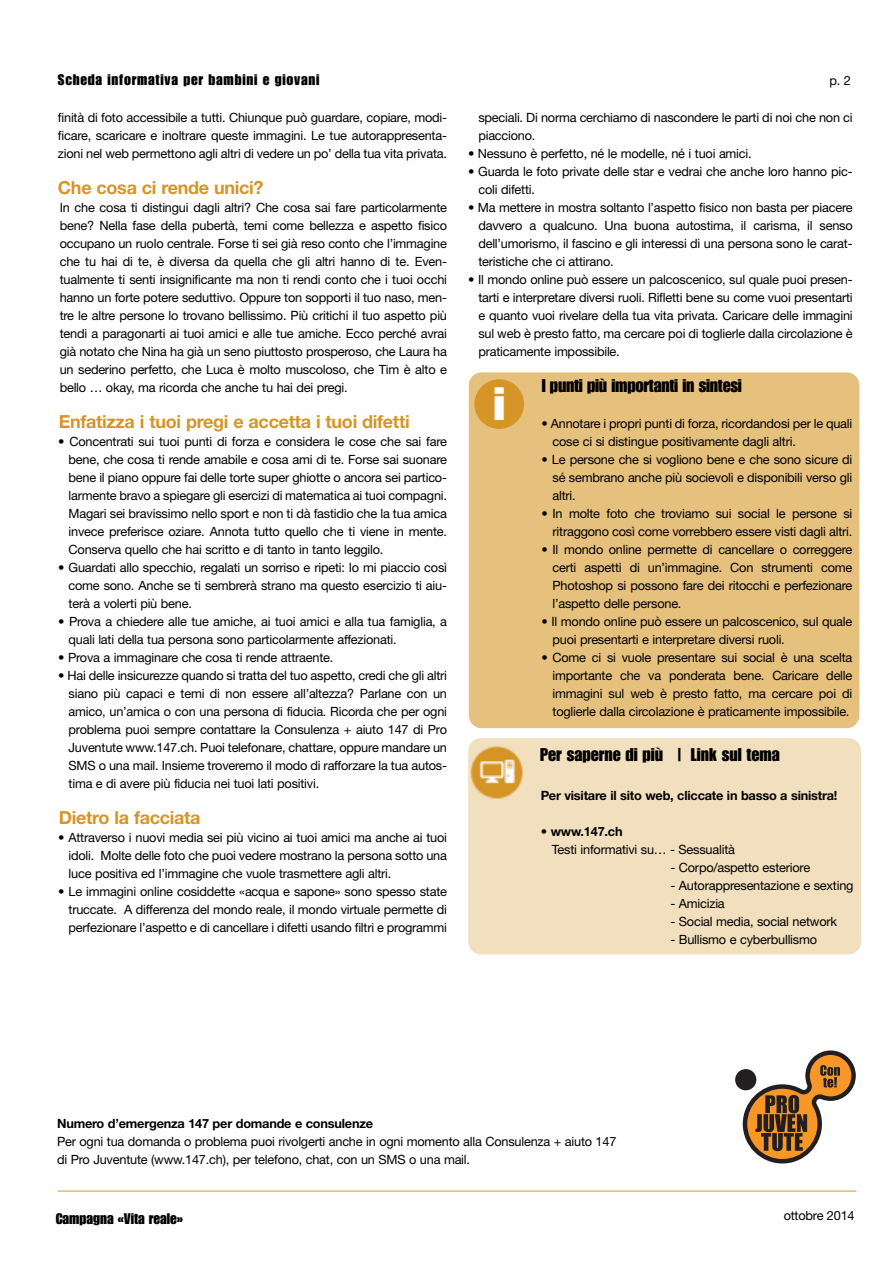
<style>
.page{position:relative;width:893px;height:1263px;background:#fff}
.page>*{position:absolute;margin:0;border:0;box-sizing:border-box;transform-origin:0 0}
.t1{font:900 45.75px "Helvetica Neue";color:#fff}
.t2{font:700 18px "Helvetica Neue";letter-spacing:-.015em;color:#d59527}
.t3{font:18px "Impact";letter-spacing:-.015em;color:#000}
.t4{font:15px "Impact";letter-spacing:.05em;color:#000}
.t5{font:15px "Impact";color:#000}
.t6{font:12.75px/18px "Helvetica Neue";letter-spacing:-.015em;color:#000;text-align:justify}
.t7{font:700 12.75px "Helvetica Neue";letter-spacing:-.015em;color:#000}
.s1{font-weight:700}
</style>
<div class="page">
<hr style="left:58px;top:1191px;width:798px;height:1px;background:#d59527">
<div style="left:469px;top:372px;width:390px;height:356px;background:#e6c07d;border-radius:13px"></div>
<div style="left:468px;top:738px;width:393px;height:216px;background:#f2dfbe;border-radius:13px"></div>
<div style="left:474px;top:379px;width:50px;height:50px;background:#d59527;border-radius:50%"></div>
<img style="left:468px;top:747px;width:55px;height:55px">
<div style="left:735px;top:1069px;width:21px;height:21px;background:#231f20;border-radius:50%"></div>
<svg style="left:743px;top:1050px;width:113px;height:113px"></svg>
<p class="t4" style="left:58px;top:74px;width:263px">Scheda informativa per bambini e giovani</p>
<p class="t6" style="left:830px;top:73px;width:23px">p. 2</p>
<p class="t6" style="left:478px;top:110px;width:376px">speciali. Di norma cerchiamo di nascondere le parti di noi che non ci piacciono.</p>
<p class="t6" style="left:468px;top:146px;width:285px">• Nessuno è perfetto, né le modelle, né i tuoi amici.</p>
<p class="t6" style="left:478px;top:164px;width:376px;text-indent:-10px">• Guarda le foto private delle star e vedrai che anche loro hanno pic&shy;coli difetti.</p>
<p class="t6" style="left:478px;top:200px;width:376px;text-indent:-10px">• Ma mettere in mostra soltanto l’aspetto fisico non basta per piacere davvero a qualcuno. Una buona autostima, il carisma, il senso dell’umorismo, il fascino e gli interessi di una persona sono le carat&shy;teristiche che ci attirano.</p>
<p class="t6" style="left:478px;top:272px;width:376px;text-indent:-10px">• Il mondo online può essere un palcoscenico, sul quale puoi presen&shy;tarti e interpretare diversi ruoli. Rifletti bene su come vuoi presentarti e quanto vuoi rivelare della tua vita privata. Caricare delle immagini sul web è presto fatto, ma cercare poi di toglierle dalla circolazione è praticamente impossibile.</p>
<p class="t6" style="left:58px;top:109px;width:391px">finità di foto accessibile a tutti. Chiunque può guardare, copiare, modi&shy;ficare, scaricare e inoltrare queste immagini. Le tue autorappresenta&shy;zioni nel web permettono agli altri di vedere un po’ della tua vita privata.</p>
<h2 class="t2" style="left:58px;top:181px;width:207px">Che cosa ci rende unici?</h2>
<p class="t6" style="left:60px;top:199px;width:389px">In che cosa ti distingui dagli altri? Che cosa sai fare particolarmente bene? Nella fase della pubertà, temi come bellezza e aspetto fisico occupano un ruolo centrale. Forse ti sei già reso conto che l’immagine che tu hai di te, è diversa da quella che gli altri hanno di te. Even&shy;tualmente ti senti insignificante ma non ti rendi conto che i tuoi occhi hanno un forte potere seduttivo. Oppure ton sopporti il tuo naso, men&shy;tre le altre persone lo trovano bellissimo. Più critichi il tuo aspetto più tendi a paragonarti ai tuoi amici e alle tue amiche. Ecco perché avrai già notato che Nina ha già un seno piuttosto prosperoso, che Laura ha un sederino perfetto, che Luca è molto muscoloso, che Tim è alto e bello … okay, ma ricorda che anche tu hai dei pregi.</p>
<h2 class="t2" style="left:59px;top:415px;width:352px">Enfatizza i tuoi pregi e accetta i tuoi difetti</h2>
<p class="t6" style="left:69px;top:433px;width:380px;text-indent:-10px">• Concentrati sui tuoi punti di forza e considera le cose che sai fare bene, che cosa ti rende amabile e cosa ami di te. Forse sai suonare bene il piano oppure fai delle torte super ghiotte o ancora sei partico&shy;larmente bravo a spiegare gli esercizi di matematica ai tuoi compagni.<br>Magari sei bravissimo nello sport e non ti dà fastidio che la tua amica invece preferisce oziare. Annota tutto quello che ti viene in mente.<br>Conserva quello che hai scritto e di tanto in tanto leggilo.</p>
<p class="t6" style="left:69px;top:559px;width:380px;text-indent:-10px">• Guardati allo specchio, regalati un sorriso e ripeti: Io mi piaccio così come sono. Anche se ti sembrerà strano ma questo esercizio ti aiu&shy;terà a volerti più bene.</p>
<p class="t6" style="left:69px;top:613px;width:380px;text-indent:-10px">• Prova a chiedere alle tue amiche, ai tuoi amici e alla tua famiglia, a quali lati della tua persona sono particolarmente affezionati.</p>
<p class="t6" style="left:58px;top:649px;width:277px">• Prova a immaginare che cosa ti rende attraente.</p>
<p class="t6" style="left:69px;top:667px;width:380px;text-indent:-10px">• Hai delle insicurezze quando si tratta del tuo aspetto, credi che gli altri siano più capaci e temi di non essere all’altezza? Parlane con un amico, un’amica o con una persona di fiducia. Ricorda che per ogni problema puoi sempre contattare la Consulenza + aiuto 147 di Pro Juventute www.147.ch. Puoi telefonare, chattare, oppure mandare un SMS o una mail. Insieme troveremo il modo di rafforzare la tua autos&shy;tima e di avere più fiducia nei tuoi lati positivi.</p>
<h2 class="t2" style="left:59px;top:811px;width:143px">Dietro la facciata</h2>
<p class="t6" style="left:69px;top:829px;width:380px;text-indent:-10px">• Attraverso i nuovi media sei più vicino ai tuoi amici ma anche ai tuoi idoli. Molte delle foto che puoi vedere mostrano la persona sotto una luce positiva ed l’immagine che vuole trasmettere agli altri.</p>
<p class="t6" style="left:69px;top:883px;width:380px;text-indent:-10px">• Le immagini online cosiddette «acqua e sapone» sono spesso state truccate. A differenza del mondo reale, il mondo virtuale permette di perfezionare l’aspetto e di cancellare i difetti usando filtri e programmi</p>
<h2 class="t3" style="left:542px;top:379px;width:202px">I punti più importanti in sintesi</h2>
<p class="t6" style="left:552px;top:416px;width:301px;text-indent:-11px">• Annotare i propri punti di forza, ricordandosi per le quali cose ci si distingue positivamente dagli altri.</p>
<p class="t6" style="left:552px;top:452px;width:301px;text-indent:-11px">• Le persone che si vogliono bene e che sono sicure di sé sembrano anche più socievoli e disponibili verso gli altri.</p>
<p class="t6" style="left:542px;top:506px;width:312px;text-align:right">• In molte foto che troviamo sui social le persone si ritraggono così come vorrebbero essere visti dagli altri.</p>
<p class="t6" style="left:553px;top:542px;width:301px;text-indent:-11px">• Il mondo online permette di cancellare o correggere certi aspetti di un’immagine. Con strumenti come Photoshop si possono fare dei ritocchi e perfezionare l’aspetto delle persone.</p>
<p class="t6" style="left:553px;top:614px;width:301px;text-indent:-11px">• Il mondo online può essere un palcoscenico, sul quale puoi presentarti e interpretare diversi ruoli.</p>
<p class="t6" style="left:553px;top:650px;width:301px;text-indent:-11px">• Come ci si vuole presentare sui social è una scelta importante che va ponderata bene. Caricare delle immagini sul web è presto fatto, ma cercare poi di toglierle dalla circolazione è praticamente impossibile.</p>
<h1 class="t1" style="left:492px;top:388px;width:16px">i</h1>
<h2 class="t3" style="left:540px;top:748px;width:241px">Per saperne di più | Link sul tema</h2>
<p class="t7" style="left:541px;top:791px;width:298px">Per visitare il sito web, cliccate in basso a sinistra!</p>
<p class="t6" style="left:552px;top:824px;width:185px;text-indent:-11px">• <span class="s1">www.147.ch<br></span>Testi informativi su… - Sessualità</p>
<p class="t6" style="left:670px;top:860px;width:141px">- Corpo/aspetto esteriore</p>
<p class="t6" style="left:670px;top:878px;width:185px">- Autorappresentazione e sexting</p>
<p class="t6" style="left:670px;top:896px;width:56px">- Amicizia</p>
<p class="t6" style="left:670px;top:914px;width:168px">- Social media, social network</p>
<p class="t6" style="left:670px;top:932px;width:148px">- Bullismo e cyberbullismo</p>
<p class="t7" style="left:57px;top:1119px;width:317px">Numero d’emergenza 147 per domande e consulenze</p>
<p class="t6" style="left:57px;top:1134px;width:561px">Per ogni tua domanda o problema puoi rivolgerti anche in ogni momento alla Consulenza + aiuto 147 di Pro Juventute (www.147.ch), per telefono, chat, con un SMS o una mail.</p>
<p class="t5" style="left:56px;top:1213px;width:129px">Campagna «Vita reale»</p>
<p class="t6" style="left:784px;top:1208px;width:72px">ottobre 2014</p>
</div>
